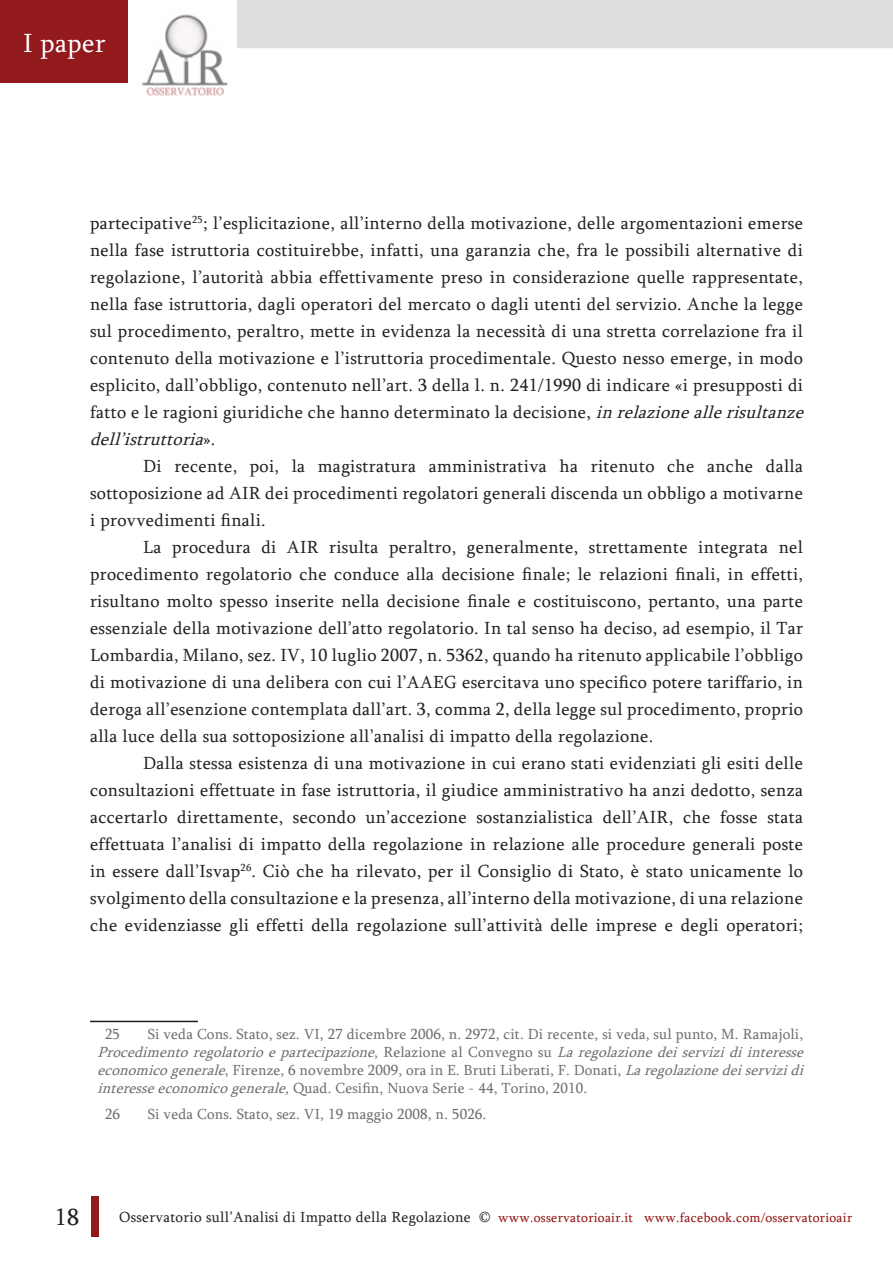
<style>
.page{position:relative;width:893px;height:1263px;background:#fff}
.page>*{position:absolute;margin:0;border:0;box-sizing:border-box;transform-origin:0 0}
.t1{font:27px "Sylfaen";letter-spacing:.02em;color:#fff}
.t2{font:24px "Sylfaen";color:#231f20}
.Note_testo{font:18px/27px "Sylfaen";letter-spacing:.02em;color:#231f20;text-align:justify}
.Note_testo-2{font:15px/18px "Sylfaen";letter-spacing:.01em;color:#6c6d70}
.t3{font:13.5px "Sylfaen";letter-spacing:.02em;color:#91120f}
.s1{font-style:italic}
.s2{font-size:15px;color:#231f20}
</style>
<div class="page">
<img style="left:142px;top:0;width:96px;height:96px">
<div style="left:92px;top:1196px;width:7px;height:41px;background:#921a1d"></div>
<div style="left:0;top:0;width:127px;height:83px;background:#921a1d"></div>
<div style="left:238px;top:0;width:655px;height:48px;background:#dcdddf"></div>
<hr style="left:90px;top:1021px;width:108px;height:1px;background:#231f20">
<h1 class="t1" style="left:23px;top:25px;width:84px">I paper</h1>
<p class="Note_testo" style="left:90px;top:209px;width:721px;text-align:left">partecipative<sup>25</sup>; l’esplicitazione, all’interno della motivazione, delle argomentazioni emerse nella fase istruttoria costituirebbe, infatti, una garanzia che, fra le possibili alternative di regolazione, l’autorità abbia effettivamente preso in considerazione quelle rappresentate, nella fase istruttoria, dagli operatori del mercato o dagli utenti del servizio. Anche la legge sul procedimento, peraltro, mette in evidenza la necessità di una stretta correlazione fra il contenuto della motivazione e l’istruttoria procedimentale. Questo nesso emerge, in modo esplicito, dall’obbligo, contenuto nell’art. 3 della l. n. 241/1990 di indicare «i presupposti di fatto e le ragioni giuridiche che hanno determinato la decisione, <span class="s1">inrelazioneallerisultanze dell’istruttoria</span>» .</p>
<p class="Note_testo" style="left:90px;top:452px;width:715px;text-indent:53px">Di recente, poi, la magistratura amministrativa ha ritenuto che anche dalla sottoposizione ad AIR dei procedimenti regolatori generali discenda un obbligo a motivarne i provvedimenti finali.</p>
<p class="Note_testo" style="left:90px;top:533px;width:714px;text-indent:53px">La procedura di AIR risulta peraltro, generalmente, strettamente integrata nel procedimento regolatorio che conduce alla decisione finale; le relazioni finali, in effetti, risultano molto spesso inserite nella decisione finale e costituiscono, pertanto, una parte essenziale della motivazione dell’atto regolatorio. In tal senso ha deciso, ad esempio, il Tar Lombardia, Milano, sez. IV, 10 luglio 2007, n. 5362, quando ha ritenuto applicabile l’obbligo di motivazione di una delibera con cui l’AAEG esercitava uno specifico potere tariffario, in deroga all’esenzione contemplata dall’art. 3, comma 2, della legge sul procedimento, proprio alla luce della sua sottoposizione all’analisi di impatto della regolazione.</p>
<p class="Note_testo" style="left:90px;top:749px;width:715px;text-indent:53px">Dalla stessa esistenza di una motivazione in cui erano stati evidenziati gli esiti delle consultazioni effettuate in fase istruttoria, il giudice amministrativo ha anzi dedotto, senza accertarlo direttamente, secondo un’accezione sostanzialistica dell’AIR, che fosse stata effettuata l’analisi di impatto della regolazione in relazione alle procedure generali poste in essere dall’Isvap<sup>26</sup>. Ciò che ha rilevato, per il Consiglio di Stato, è stato unicamente lo svolgimento della consultazione e la presenza, all’interno della motivazione, di una relazione che evidenziasse gli effetti della regolazione sull’attività delle imprese e degli operatori;</p>
<p class="Note_testo-2" style="left:98px;top:1025px;width:712px;text-indent:50px">Si veda Cons. Stato, sez. VI, 27 dicembre 2006, n. 2972, cit. Di recente, si veda, sul punto, M. Ramajoli, <span class="s1">Procedimentoregolatorioepartecipazione</span>, R e l a z i o n e a l C o n v e g n o s u <span class="s1">La regolazionedeiservizidiinteresse economicogenerale</span>, Firenze, 6 novembre 2009, ora in E. Bruti Liberati, F. Donati, <span class="s1">Laregolazionedeiservizidi interesseeconomicogenerale,</span>Quad. Cesifin, Nuova Serie - 44, Torino, 2010.</p>
<p class="Note_testo-2" style="left:105px;top:1104px;width:17px">26</p>
<p class="Note_testo-2" style="left:148px;top:1104px;width:340px">Si veda Cons. Stato, sez. VI, 19 maggio 2008, n. 5026.</p>
<p class="Note_testo-2" style="left:105px;top:1025px;width:17px">25</p>
<h2 class="t2" style="left:55px;top:1201px;width:26px">18</h2>
<p class="t3" style="left:119px;top:1208px;width:734px"><span class="s2">Osservatorio sull’Analisi di Impatto della Regolazione ©</span> www.osservatorioair.it www.facebook.com/osservatorioair</p>
</div>
